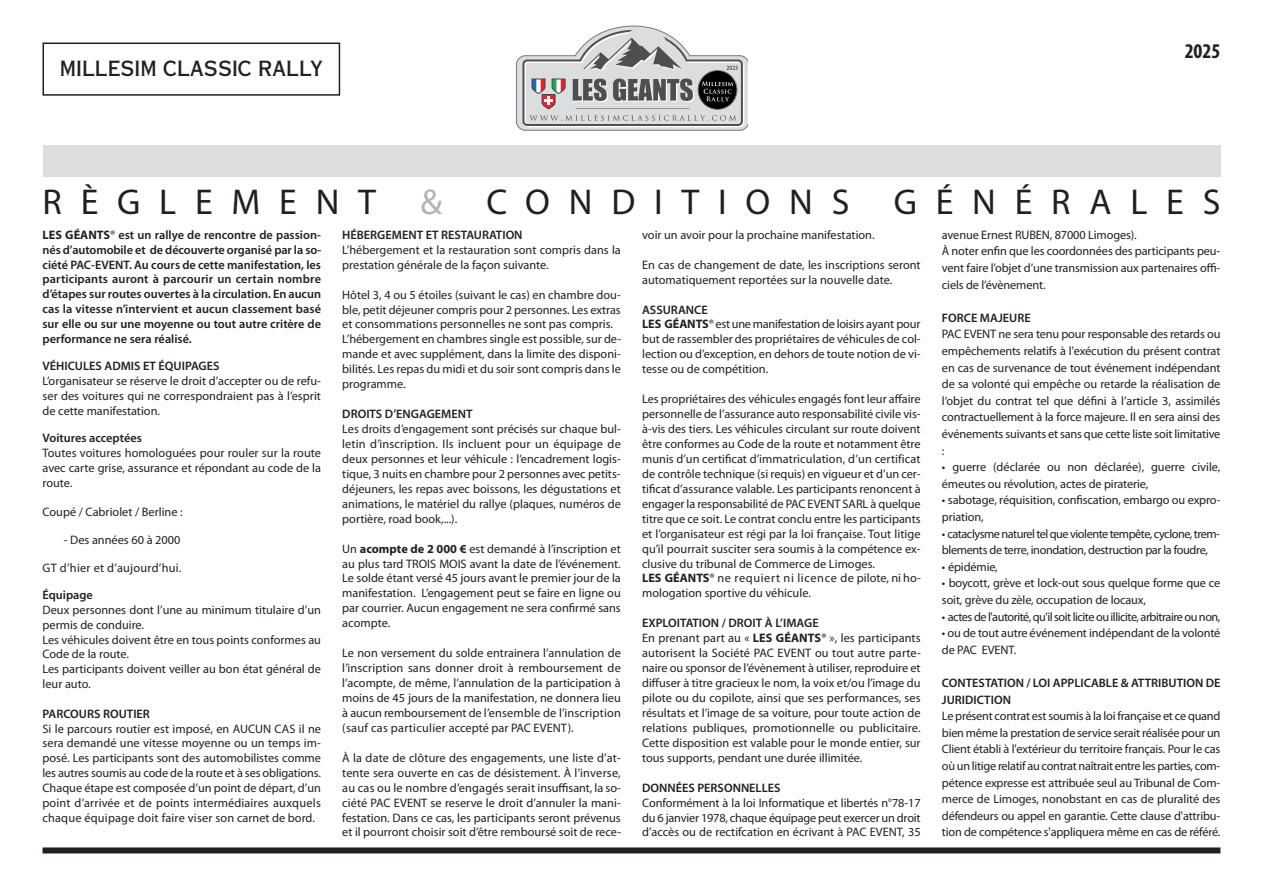
<style>
.page{position:relative;width:1263px;height:893px;background:#fff}
.page>*{position:absolute;margin:0;border:0;box-sizing:border-box;transform-origin:0 0}
.t1{font:36px "Myriad Pro";letter-spacing:.52em;color:#231f20}
.t2{font:21px "Copperplate LT Thirty AB";color:#231f20}
.t3{font:700 condensed 21px "Myriad Pro";color:#231f20}
.t4{font:12.3px/15px "Myriad Pro";color:#231f20}
.t5{font:600 12.3px/14.9px "Myriad Pro";color:#231f20;text-align:justify}
.t6{font:12.3px/16.6px "Myriad Pro";letter-spacing:-.04em;color:#231f20}
.t7{font:12.3px "Myriad Pro";letter-spacing:.02em;color:#231f20}
.s1{color:#b2b3b7}
.s2{font-weight:700}
.s3{font-weight:400}
.s4{font-weight:600}
</style>
<div class="page">
<div style="left:43px;top:145px;width:1177px;height:31px;background:#dcdddf"></div>
<div style="left:43px;top:847px;width:1177px;height:6px;background:#231f20"></div>
<div style="left:43px;top:43px;width:297px;height:53px;border:2px solid #231f20"></div>
<svg style="left:516px;top:25px;width:231px;height:106px"></svg>
<h2 class="t2" style="left:60px;top:56px;width:264px">MILLESIM CLASSIC RALLY</h2>
<h2 class="t3" style="left:1185px;top:44px;width:37px">2025</h2>
<h1 class="t1" style="left:43px;top:189px;width:1179px">RÈGLEMENT <span class="s1">&amp;</span> CONDITIONS GÉNÉRALES</h1>
<p class="t5" style="left:43px;top:228px;width:280px"><span class="s2">LES GÉANTS</span><span class="s3">®</span> est un rallye de rencontre de passion&shy;nés d’automobile et de découverte organisé par la so&shy;ciété PAC-EVENT. Au cours de cette manifestation, les participants auront à parcourir un certain nombre d’étapes sur routes ouvertes à la circulation. En aucun cas la vitesse n’intervient et aucun classement basé sur elle ou sur une moyenne ou tout autre critère de performance ne sera réalisé.</p>
<p class="t5" style="left:43px;top:360px;width:178px">VÉHICULES ADMIS ET ÉQUIPAGES</p>
<p class="t4" style="left:43px;top:374px;width:280px;text-align:justify">L’organisateur se réserve le droit d’accepter ou de refu&shy;ser des voitures qui ne correspondraient pas à l’esprit de cette manifestation.</p>
<p class="t5" style="left:43px;top:432px;width:101px">Voitures acceptées</p>
<p class="t4" style="left:43px;top:447px;width:280px;text-align:justify">Toutes voitures homologuées pour rouler sur la route avec carte grise, assurance et répondant au code de la route.</p>
<p class="t4" style="left:43px;top:506px;width:142px">Coupé / Cabriolet / Berline :</p>
<p class="t4" style="left:64px;top:533px;width:118px">- Des années 60 à 2000</p>
<p class="t7" style="left:43px;top:563px;width:141px">GT d’hier et d’aujourd’hui.</p>
<p class="t5" style="left:43px;top:588px;width:52px">Équipage</p>
<p class="t4" style="left:43px;top:603px;width:280px">Deux personnes dont l’une au minimum titulaire d’un permis de conduire.<br>Les véhicules doivent être en tous points conformes au Code de la route.<br>Les participants doivent veiller au bon état général de leur auto.</p>
<p class="t5" style="left:43px;top:707px;width:109px">PARCOURS ROUTIER</p>
<p class="t4" style="left:42px;top:722px;width:280px;text-align:justify">Si le parcours routier est imposé, en AUCUN CAS il ne sera demandé une vitesse moyenne ou un temps im&shy;posé. Les participants sont des automobilistes comme les autres soumis au code de la route et à ses obligations.<br>Chaque étape est composée d’un point de départ, d’un point d’arrivée et de points intermédiaires auxquels chaque équipage doit faire viser son carnet de bord.</p>
<p class="t5" style="left:342px;top:228px;width:182px">HÉBERGEMENT ET RESTAURATION</p>
<p class="t4" style="left:342px;top:243px;width:280px">L’hébergement et la restauration sont compris dans la prestation générale de la façon suivante.</p>
<p class="t4" style="left:342px;top:288px;width:280px">Hôtel 3, 4 ou 5 étoiles (suivant le cas) en chambre dou&shy;ble, petit déjeuner compris pour 2 personnes. Les extras et consommations personnelles ne sont pas compris.<br>L’hébergement en chambres single est possible, sur de&shy;mande et avec supplément, dans la limite des disponi&shy;bilités. Les repas du midi et du soir sont compris dans le programme.</p>
<p class="t5" style="left:342px;top:408px;width:132px">DROITS D’ENGAGEMENT</p>
<p class="t4" style="left:342px;top:422px;width:280px;text-align:justify">Les droits d’engagement sont précisés sur chaque bul&shy;letin d’inscription. Ils incluent pour un équipage de deux personnes et leur véhicule : l’encadrement logis&shy;tique, 3 nuits en chambre pour 2 personnes avec petits&shy;déjeuners, les repas avec boissons, les dégustations et animations, le matériel du rallye (plaques, numéros de portière, road book,...).</p>
<p class="t4" style="left:342px;top:542px;width:280px;text-align:justify">Un <span class="s2">acompte de 2 000 €</span> est demandé à l’inscription et au plus tard TROIS MOIS avant la date de l’événement.<br>Le solde étant versé 45 jours avant le premier jour de la manifestation. L’engagement peut se faire en ligne ou par courrier. Aucun engagement ne sera confirmé sans acompte.</p>
<p class="t4" style="left:342px;top:646px;width:280px;text-align:justify">Le non versement du solde entrainera l’annulation de l’inscription sans donner droit à remboursement de l’acompte, de même, l’annulation de la participation à moins de 45 jours de la manifestation, ne donnera lieu à aucun remboursement de l’ensemble de l’inscription (sauf cas particulier accepté par PAC EVENT).</p>
<p class="t4" style="left:342px;top:751px;width:280px;text-align:justify">À la date de clôture des engagements, une liste d’at&shy;tente sera ouverte en cas de désistement. À l’inverse, au cas ou le nombre d’engagés serait insuffisant, la so&shy;ciété PAC EVENT se reserve le droit d’annuler la mani&shy;festation. Dans ce cas, les participants seront prévenus et il pourront choisir soit d’être remboursé soit de rece-</p>
<p class="t4" style="left:642px;top:228px;width:234px">voir un avoir pour la prochaine manifestation.</p>
<p class="t4" style="left:642px;top:258px;width:280px">En cas de changement de date, les inscriptions seront automatiquement reportées sur la nouvelle date.</p>
<p class="t4" style="left:642px;top:303px;width:280px"><span class="s4">ASSURANCE<br></span><span class="s2">LES GÉANTS</span>® est une manifestation de loisirs ayant pour but de rassembler des propriétaires de véhicules de col&shy;lection ou d’exception, en dehors de toute notion de vi&shy;tesse ou de compétition.</p>
<p class="t4" style="left:642px;top:393px;width:280px">Les propriétaires des véhicules engagés font leur affaire personnelle de l’assurance auto responsabilité civile vis&shy;à-vis des tiers. Les véhicules circulant sur route doivent être conformes au Code de la route et notamment être munis d’un certificat d’immatriculation, d’un certificat de contrôle technique (si requis) en vigueur et d’un cer&shy;tificat d’assurance valable. Les participants renoncent à engager la responsabilité de PAC EVENT SARL à quelque titre que ce soit. Le contrat conclu entre les participants et l’organisateur est régi par la loi française. Tout litige qu’il pourrait susciter sera soumis à la compétence ex&shy;clusive du tribunal de Commerce de Limoges.<br><span class="s2">LES GÉANTS</span>® ne requiert ni licence de pilote, ni ho&shy;mologation sportive du véhicule.</p>
<p class="t4" style="left:642px;top:617px;width:280px"><span class="s4">EXPLOITATION / DROIT À L’IMAGE<br></span>En prenant part au « <span class="s2">LES GÉANTS</span>® », les participants autorisent la Société PAC EVENT ou tout autre parte&shy;naire ou sponsor de l’évènement à utiliser, reproduire et diffuser à titre gracieux le nom, la voix et/ou l’image du pilote ou du copilote, ainsi que ses performances, ses résultats et l’image de sa voiture, pour toute action de relations publiques, promotionnelle ou publicitaire.<br>Cette disposition est valable pour le monde entier, sur tous supports, pendant une durée illimitée.</p>
<p class="t5" style="left:642px;top:781px;width:140px">DONNÉES PERSONNELLES</p>
<p class="t4" style="left:642px;top:796px;width:280px;text-align:justify">Conformément à la loi Informatique et libertés n°78-17 du 6 janvier 1978, chaque équipage peut exercer un droit d’accès ou de rectifcation en écrivant à PAC EVENT, 35</p>
<p class="t4" style="left:942px;top:227px;width:280px;line-height:16.6px">avenue Ernest RUBEN, 87000 Limoges).<br>À noter enfin que les coordonnées des participants peu&shy;vent faire l’objet d’une transmission aux partenaires offi&shy;ciels de l’évènement.</p>
<p class="t5" style="left:942px;top:311px;width:90px">FORCE MAJEURE</p>
<p class="t4" style="left:942px;top:327px;width:280px;line-height:16.6px;text-align:justify">PAC EVENT ne sera tenu pour responsable des retards ou empêchements relatifs à l'exécution du présent contrat en cas de survenance de tout événement indépendant de sa volonté qui empêche ou retarde la réalisation de l‘objet du contrat tel que défini à l’article 3, assimilés contractuellement à la force majeure. Il en sera ainsi des événements suivants et sans que cette liste soit limitative :</p>
<p class="t4" style="left:942px;top:460px;width:280px;line-height:16.6px">• guerre (déclarée ou non déclarée), guerre civile, émeutes ou révolution, actes de piraterie,</p>
<p class="t4" style="left:942px;top:493px;width:280px;line-height:16.6px">• sabotage, réquisition, confiscation, embargo ou expro&shy;priation,</p>
<p class="t6" style="left:942px;top:526px;width:280px">• cataclysmenatureltelqueviolentetempête,cyclone,trem&shy;blements de terre, inondation, destruction par la foudre,</p>
<p class="t4" style="left:942px;top:560px;width:57px">• épidémie,</p>
<p class="t4" style="left:942px;top:576px;width:280px;line-height:16.6px">• boycott, grève et lock-out sous quelque forme que ce soit, grève du zèle, occupation de locaux,</p>
<p class="t6" style="left:942px;top:609px;width:280px">• actes de l'autorité, qu'il soit licite ou illicite, arbitraire ou non,</p>
<p class="t4" style="left:942px;top:626px;width:280px;line-height:16.6px">• ou de tout autre événement indépendant de la volonté de PAC EVENT.</p>
<p class="t5" style="left:942px;top:676px;width:280px;line-height:16.6px">CONTESTATION / LOI APPLICABLE &amp; ATTRIBUTION DE<br>JURIDICTION</p>
<p class="t4" style="left:942px;top:709px;width:280px;line-height:16.6px;text-align:justify">Le présent contrat est soumis à la loi française et ce quand bien même la prestation de service serait réalisée pour un Client établi à l'extérieur du territoire français. Pour le cas où un litige relatif au contrat naîtrait entre les parties, com&shy;pétence expresse est attribuée seul au Tribunal de Com&shy;merce de Limoges, nonobstant en cas de pluralité des défendeurs ou appel en garantie. Cette clause d'attribu&shy;tion de compétence s'appliquera même en cas de référé.</p>
</div>
